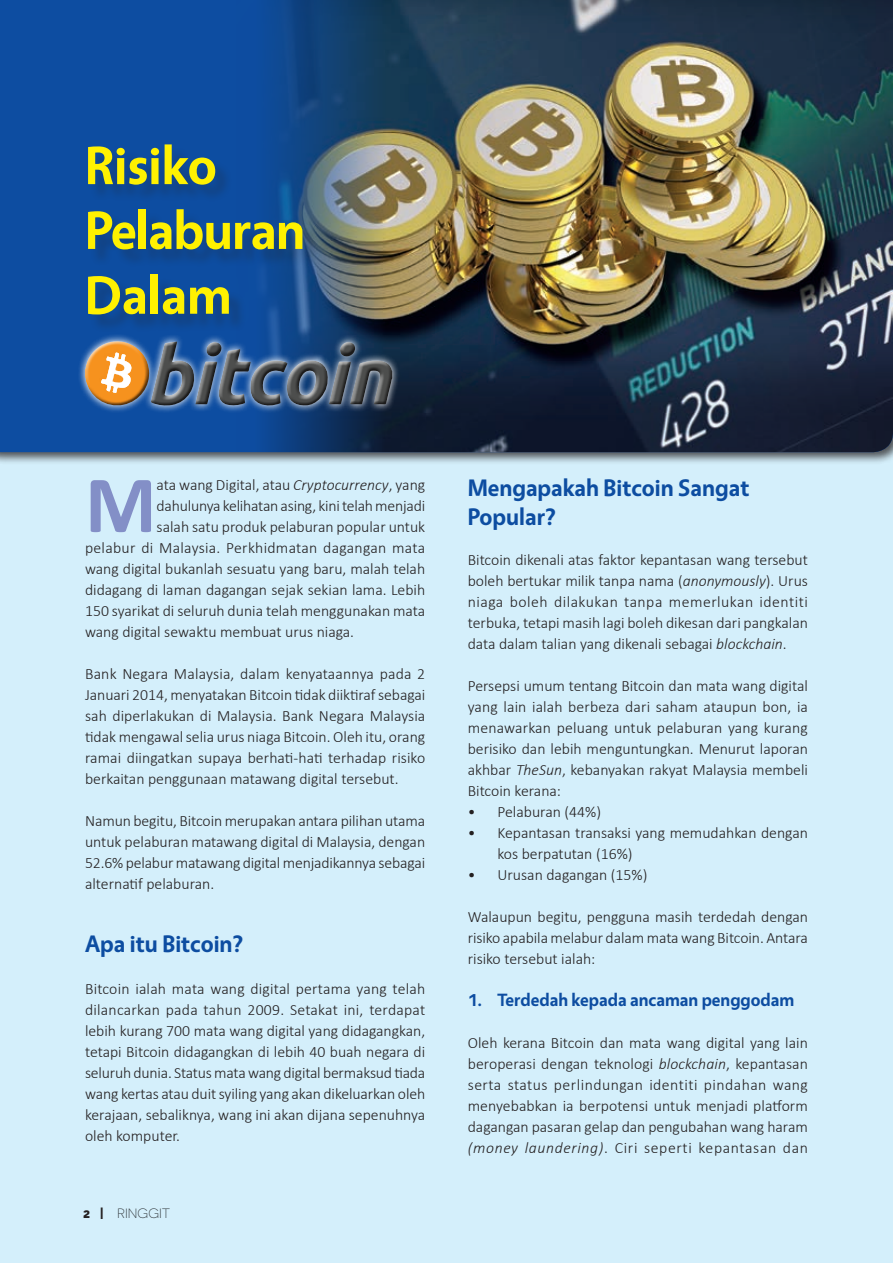
<style>
.page{position:relative;width:893px;height:1263px;background:#d4effb}
.page>*{position:absolute;margin:0;border:0;box-sizing:border-box;transform-origin:0 0}
.t1{font:700 81.9px "Calibri";color:#838fc7}
.t2{font:700 54px/64.8px "Vegur";color:#fff101}
.t3{font:700 24px/28.8px "Vegur";color:#0d4da1}
.t4{font:700 18px "Vegur";color:#0d4da1}
.t5{font:300 15.75px/21px "Calibri";color:#231f20;text-align:justify}
.t6{font:300 15.75px "Calibri";letter-spacing:.02em;color:#231f20}
.t7{font:300 13.5px "Novecentosanswide";color:#22272b}
.s1{font-style:italic}
.s2{font-weight:700;color:#231f20}
</style>
<div class="page">
<div style="left:0;top:0;width:893px;height:464px;background:#231f20;opacity:.75"></div>
<div style="left:0;top:0;width:237px;height:452px;background:#0d4da1"></div>
<img style="left:237px;top:0;width:656px;height:452px">
<div style="left:90px;top:147px;width:231px;height:186px;background:#231f20;opacity:.25"></div>
<svg style="left:78px;top:334px;width:322px;height:79px;background:#164786"></svg>
<div style="left:85px;top:340px;width:308px;height:68px;background:#231f20;opacity:.75"></div>
<h2 class="t2" style="left:85px;top:134px;width:222px">Risiko<br>Pelaburan<br>Dalam</h2>
<h1 class="t1" style="left:85px;top:447px;width:73px">M</h1>
<p class="t5" style="left:157px;top:474px;width:270px">ata wang Digital, atau <span class="s1">Cryptocurrency</span>, yang</p>
<p class="t5" style="left:157px;top:495px;width:270px">dahulunya kelihatan asing, kini telah menjadi</p>
<p class="t5" style="left:157px;top:516px;width:270px">salah satu produk pelaburan popular untuk</p>
<p class="t6" style="left:85px;top:538px;width:342px">pelabur di Malaysia. Perkhidmatan dagangan mata</p>
<p class="t5" style="left:85px;top:558px;width:342px">wang digital bukanlah sesuatu yang baru, malah telah</p>
<p class="t5" style="left:85px;top:579px;width:342px">didagang di laman dagangan sejak sekian lama. Lebih</p>
<p class="t5" style="left:85px;top:600px;width:342px">150 syarikat di seluruh dunia telah menggunakan mata</p>
<p class="t5" style="left:85px;top:621px;width:271px">wang digital sewaktu membuat urus niaga.</p>
<p class="t5" style="left:85px;top:663px;width:342px">Bank Negara Malaysia, dalam kenyataannya pada 2<br>Januari 2014, menyatakan Bitcoin tidak diiktiraf sebagai sah diperlakukan di Malaysia. Bank Negara Malaysia tidak mengawal selia urus niaga Bitcoin. Oleh itu, orang ramai diingatkan supaya berhati-hati terhadap risiko berkaitan penggunaan matawang digital tersebut.</p>
<p class="t5" style="left:85px;top:810px;width:342px">Namun begitu, Bitcoin merupakan antara pilihan utama untuk pelaburan matawang digital di Malaysia, dengan 52.6% pelabur matawang digital menjadikannya sebagai alternatif pelaburan.</p>
<h3 class="t3" style="left:85px;top:930px;width:160px">Apa itu Bitcoin?</h3>
<p class="t5" style="left:85px;top:978px;width:342px">Bitcoin ialah mata wang digital pertama yang telah dilancarkan pada tahun 2009. Setakat ini, terdapat lebih kurang 700 mata wang digital yang didagangkan, tetapi Bitcoin didagangkan di lebih 40 buah negara di seluruh dunia. Status mata wang digital bermaksud tiada wang kertas atau duit syiling yang akan dikeluarkan oleh kerajaan, sebaliknya, wang ini akan dijana sepenuhnya oleh komputer.</p>
<p class="t7" style="left:83px;top:1205px;width:89px"><span class="s2">2 |</span> RINGGIT</p>
<h3 class="t3" style="left:468px;top:474px;width:283px">Mengapakah Bitcoin Sangat<br>Popular?</h3>
<p class="t5" style="left:468px;top:549px;width:342px">Bitcoin dikenali atas faktor kepantasan wang tersebut boleh bertukar milik tanpa nama (<span class="s1">anonymously</span>). Urus niaga boleh dilakukan tanpa memerlukan identiti terbuka, tetapi masih lagi boleh dikesan dari pangkalan data dalam talian yang dikenali sebagai <span class="s1">blockchain</span>.</p>
<p class="t5" style="left:468px;top:675px;width:342px">Persepsi umum tentang Bitcoin dan mata wang digital yang lain ialah berbeza dari saham ataupun bon, ia menawarkan peluang untuk pelaburan yang kurang berisiko dan lebih menguntungkan. Menurut laporan akhbar <span class="s1">TheSun</span>, kebanyakan rakyat Malaysia membeli Bitcoin kerana:</p>
<p class="t5" style="left:468px;top:801px;width:135px">• Pelaburan (44%)</p>
<p class="t5" style="left:497px;top:822px;width:312px;text-indent:-30px">• Kepantasan transaksi yang memudahkan dengan kos berpatutan (16%)</p>
<p class="t5" style="left:468px;top:864px;width:181px">• Urusan dagangan (15%)</p>
<p class="t5" style="left:468px;top:906px;width:342px">Walaupun begitu, pengguna masih terdedah dengan risiko apabila melabur dalam mata wang Bitcoin. Antara risiko tersebut ialah:</p>
<p class="t4" style="left:468px;top:990px;width:328px">1. Terdedah kepada ancaman penggodam</p>
<p class="t5" style="left:468px;top:1032px;width:342px">Oleh kerana Bitcoin dan mata wang digital yang lain beroperasi dengan teknologi <span class="s1">blockchain</span>, kepantasan serta status perlindungan identiti pindahan wang menyebabkan ia berpotensi untuk menjadi platform dagangan pasaran gelap dan pengubahan wang haram <span class="s1">(money laundering)</span>. Ciri seperti kepantasan dan</p>
</div>
